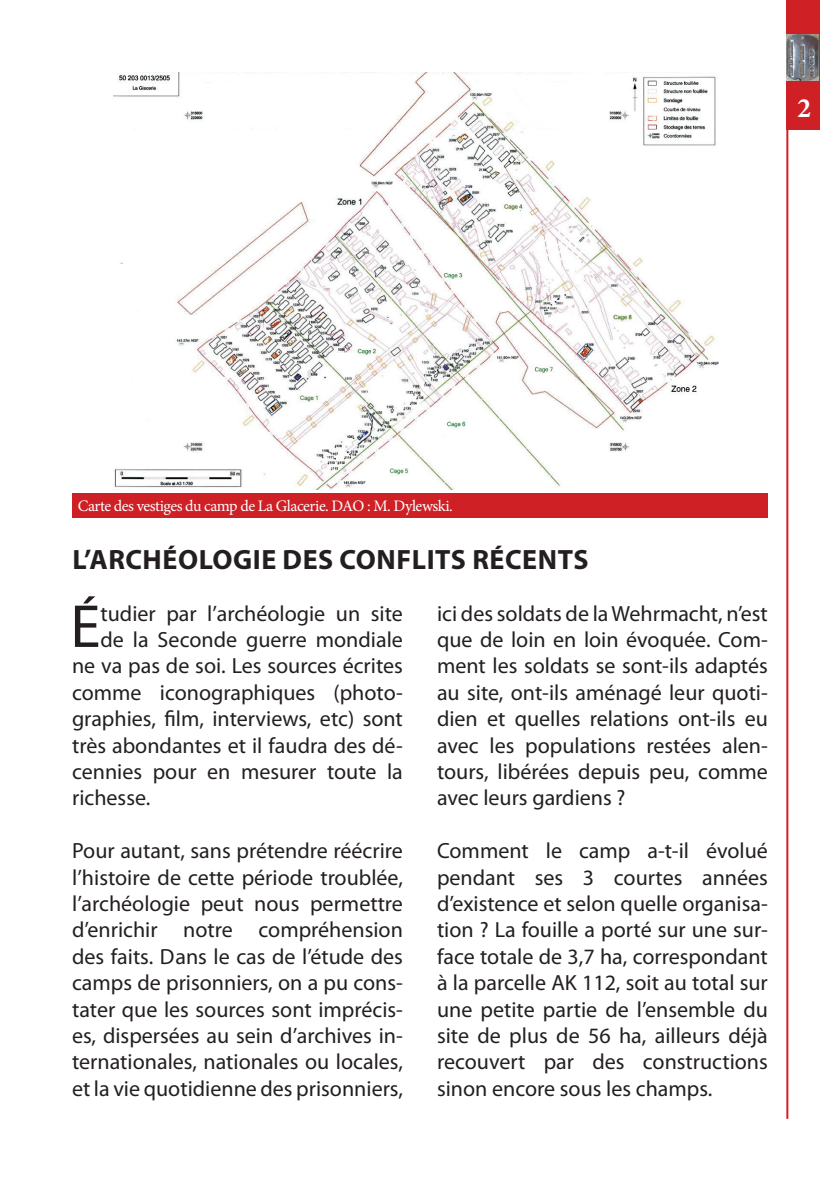
<style>
.page{position:relative;width:840px;height:1191px;background:#fff}
.page>*{position:absolute;margin:0;border:0;box-sizing:border-box;transform-origin:0 0}
.t1{font:61.2px "Myriad Pro";color:#231f20}
.t2{font:700 28px "Myriad Pro";letter-spacing:.02em;color:#231f20}
.t3{font:700 28px "Minion Pro";color:#fff}
.t4{font:22px/26.4px "Myriad Pro";color:#231f20;text-align:justify}
.t5{font:16px "Minion Pro";letter-spacing:-.03em;color:#fff}
</style>
<div class="page">
<div style="left:72px;top:493px;width:695px;height:24px;background:#cf2026"></div>
<div style="left:785px;top:0;width:33px;height:129px;background:#cf2026"></div>
<hr style="left:785px;top:129px;width:2px;height:989px;background:#cf2026">
<img style="left:786px;top:35px;width:32px;height:46px">
<img style="left:113px;top:72px;width:605px;height:417px">
<p class="t3" style="left:796px;top:88px;width:15px">2</p>
<p class="t5" style="left:78px;top:495px;width:376px">Carte des vestiges du camp de La Glacerie. DAO : M. Dylewski.</p>
<p class="t2" style="left:72px;top:542px;width:517px">L’ARCHÉOLOGIE DES CONF LITS RÉCENTS</p>
<h1 class="t1" style="left:70px;top:588px;width:32px">é</h1>
<p class="t4" style="left:100px;top:599px;width:304px">tudier par l’archéologie un site</p>
<p class="t4" style="left:100px;top:626px;width:304px">de la Seconde guerre mondiale</p>
<p class="t4" style="left:72px;top:652px;width:332px">ne va pas de soi. Les sources écrites</p>
<p class="t4" style="left:72px;top:679px;width:332px">comme iconographiques (photo-</p>
<p class="t4" style="left:72px;top:705px;width:332px">graphies, film, interviews, etc) sont</p>
<p class="t4" style="left:72px;top:731px;width:332px">très abondantes et il faudra des dé-</p>
<p class="t4" style="left:72px;top:758px;width:332px">cennies pour en mesurer toute la</p>
<p class="t4" style="left:72px;top:784px;width:80px">richesse.</p>
<p class="t4" style="left:72px;top:837px;width:332px">Pour autant, sans prétendre réécrire l’histoire de cette période troublée, l’archéologie peut nous permettre d’enrichir notre compréhension des faits. Dans le cas de l’étude des camps de prisonniers, on a pu cons&shy;tater que les sources sont imprécis&shy;es, dispersées au sein d’archives in&shy;ternationales, nationales ou locales, et la vie quotidienne des prisonniers,</p>
<p class="t4" style="left:437px;top:599px;width:332px">ici des soldats de la Wehrmacht, n’est que de loin en loin évoquée. Com&shy;ment les soldats se sont-ils adaptés au site, ont-ils aménagé leur quoti&shy;dien et quelles relations ont-ils eu avec les populations restées alen&shy;tours, libérées depuis peu, comme avec leurs gardiens ?</p>
<p class="t4" style="left:437px;top:837px;width:332px">Comment le camp a-t-il évolué pendant ses 3 courtes années d’existence et selon quelle organisa&shy;tion ? La fouille a porté sur une sur&shy;face totale de 3,7 ha, correspondant à la parcelle AK 112, soit au total sur une petite partie de l’ensemble du site de plus de 56 ha, ailleurs déjà recouvert par des constructions sinon encore sous les champs.</p>
</div>
